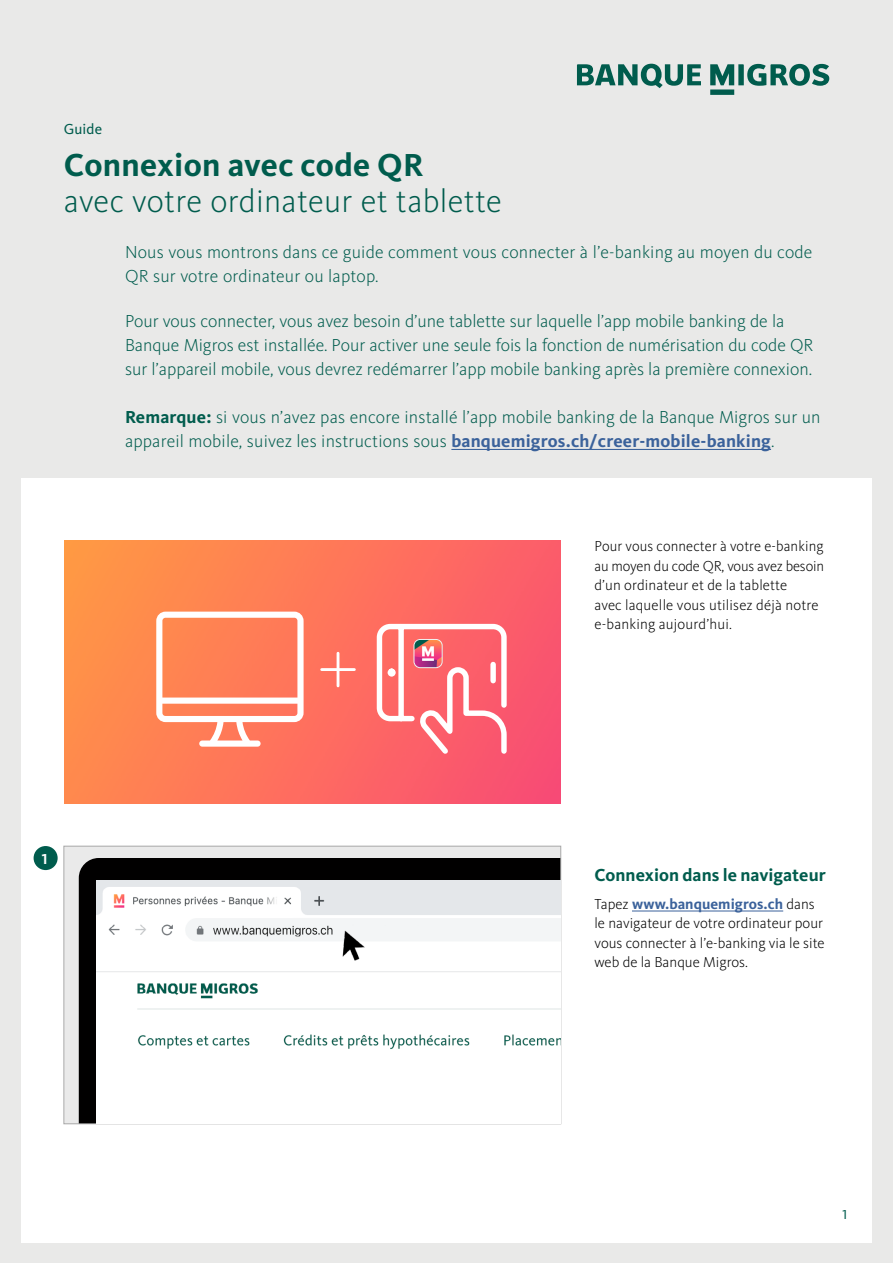
<style>
.page{position:relative;width:893px;height:1263px;background:#e9e9e8}
.page>*{position:absolute;margin:0;border:0;box-sizing:border-box;transform-origin:0 0}
.t1{font:300 33px "Migrosbank Kievit";letter-spacing:.01em;color:#005c4d}
.t2{font:700 33px "Migrosbank Kievit";letter-spacing:.01em;color:#005c4d}
.t3{font:300 18px/24px "Migrosbank Kievit";color:#005c4d}
.t4{font:700 18px "Migrosbank Kievit";letter-spacing:.005em;color:#005c4d}
.t5{font:300 15px/19.5px "Migrosbank Kievit";letter-spacing:.005em;color:#000}
.t6{font:15px "Migrosbank Kievit";letter-spacing:.01em;color:#005c4d}
.t7{font:700 15px "Migrosbank Kievit";color:#fff}
.t8{font:13.5px "Migrosbank Kievit";color:#005c4d}
.s1{font-weight:700}
.s2{font-weight:700;color:#3b629b}
</style>
<div class="page">
<div style="left:21px;top:479px;width:851px;height:764px;background:#fff"></div>
<hr style="left:451px;top:449px;width:320px;height:1px;background:#3b629b">
<hr style="left:632px;top:910px;width:151px;height:1px;background:#3b629b">
<img style="left:64px;top:540px;width:497px;height:263px">
<hr style="left:322px;top:668px;width:32px;height:3px;background:#fff">
<hr style="left:337px;top:653px;width:2px;height:33px;background:#fff">
<svg style="left:156px;top:612px;width:148px;height:135px"></svg>
<svg style="left:374px;top:621px;width:135px;height:138px"></svg>
<svg style="left:577px;top:64px;width:252px;height:31px"></svg>
<div style="left:64px;top:846px;width:497px;height:278px;background:#eaeaea"></div>
<div style="left:79px;top:858px;width:480px;height:264px;background:#010000"></div>
<div style="left:34px;top:846px;width:24px;height:24px;background:#005c4d;border-radius:50%"></div>
<img style="left:97px;top:880px;width:464px;height:243px">
<img style="left:338px;top:929px;width:29px;height:31px">
<p class="t6" style="left:64px;top:120px;width:40px">Guide</p>
<p class="t2" style="left:64px;top:146px;width:361px">Connexion avec code QR</p>
<p class="t1" style="left:64px;top:182px;width:440px">avec votre ordinateur et tablette</p>
<p class="t3" style="left:125px;top:240px;width:689px">Nous vous montrons dans ce guide comment vous connecter à l’e-banking au moyen du code<br>QR sur votre ordinateur ou laptop.</p>
<p class="t3" style="left:125px;top:309px;width:690px">Pour vous connecter, vous avez besoin d’une tablette sur laquelle l’app mobile banking de la<br>Banque Migros est installée. Pour activer une seule fois la fonction de numérisation du code QR sur l’appareil mobile, vous devrez redémarrer l’app mobile banking après la première connexion.</p>
<p class="t3" style="left:125px;top:405px;width:697px"><span class="s1">Remarque:</span> si vous n’avez pas encore installé l’app mobile banking de la Banque Migros sur un appareil mobile, suivez les instructions sous <span class="s2">banquemigros.ch/creer-mobile-banking</span>.</p>
<p class="t5" style="left:594px;top:536px;width:231px">Pour vous connecter à votre e-banking au moyen du code QR, vous avez besoin d’un ordinateur et de la tablette<br>avec laquelle vous utilisez déjà notre e-banking aujourd’hui.</p>
<p class="t7" style="left:42px;top:850px;width:7px">1</p>
<p class="t4" style="left:594px;top:864px;width:233px">Connexion dans le navigateur</p>
<p class="t5" style="left:594px;top:894px;width:232px">Tapez <span class="s2">www.banquemigros.ch</span> dans le navigateur de votre ordinateur pour vous connecter à l’e-banking via le site web de la Banque Migros.</p>
<p class="t8" style="left:842px;top:1206px;width:6px">1</p>
</div>
